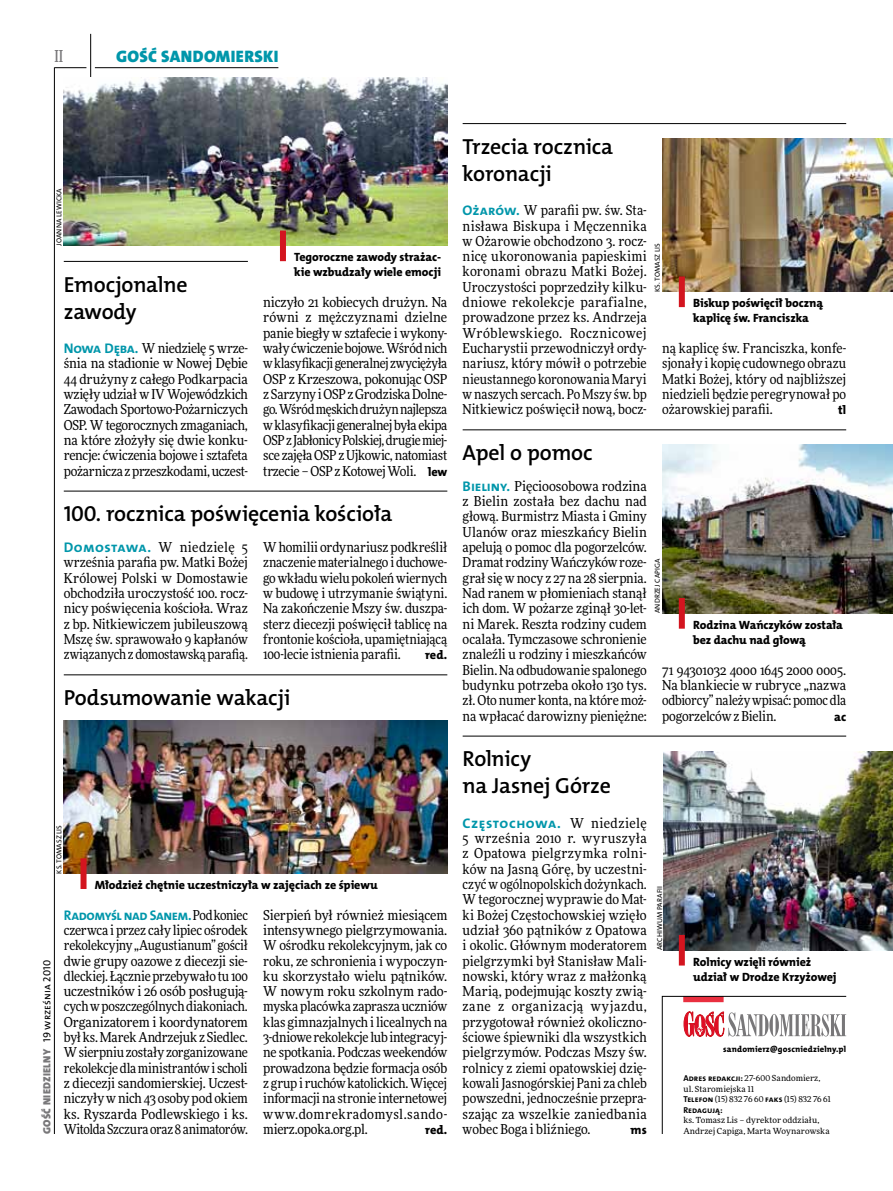
<style>
.page{position:relative;width:893px;height:1191px;background:#fff}
.page>*{position:absolute;margin:0;border:0;box-sizing:border-box;transform-origin:0 0}
.t1{font:21.9px/26.7px "The Mix HP6 Se Bld";letter-spacing:-.01em;color:#000}
.t2{font:16.65px "The Mix HP9 Blk";letter-spacing:.02em;color:#0096aa}
.t3{font:500 16.5px "Freeday Narrow";color:#787779;scale:.9 1}
.t4{font:13.95px "The Mix HP7 Bld";letter-spacing:-.025em;color:#0096aa}
.t5{font:13.95px "The Mix HP7 Bld";letter-spacing:.035em;color:#0096aa}
.t6{font:13.65px/15.3px "Freeday Narrow News";letter-spacing:-.01em;color:#000;text-align:justify}
.t7{font:12.3px "The Mix HP8 Ex Bld";letter-spacing:.005em;color:#000}
.t8{font:12px/15.3px "The Mix HP8 Ex Bld";letter-spacing:-.005em;color:#000}
.t9{font:10.5px "The Mix HP9 Blk";letter-spacing:.025em;color:#787779}
.t10{font:8.55px "The Mix HP8 Ex Bld";letter-spacing:.015em;color:#000}
.t11{font:8.55px "The Mix HP7 Bld";color:#000}
.t12{font:8.4px/10.5px "Freeday News";letter-spacing:.01em;color:#000}
.t13{font:7.2px "The Mix HP5 Plain";letter-spacing:.015em;color:#000}
.s1{font-family:"The Mix HP7 Bld";font-size:13.95px;color:#0096aa}
.s2{font-family:"The Mix HP8 Ex Bld";font-size:12.3px}
.s3{font-family:"The Mix HP5 Plain";color:#000}
.s4{font-family:"Freeday Narrow News";font-size:13.65px;color:#000}
.s5{font-family:"The Mix HP7 Bld";font-size:8.55px}
</style>
<div class="page">
<hr style="left:54px;top:67px;width:1px;height:1067px;background:#000">
<hr style="left:90px;top:34px;width:1px;height:43px;background:#000">
<hr style="left:54px;top:67px;width:32px;height:1px;background:#000">
<hr style="left:95px;top:67px;width:183px;height:1px;background:#000">
<hr style="left:64px;top:491px;width:383px;height:1px;background:#000">
<hr style="left:463px;top:429px;width:383px;height:1px;background:#000">
<hr style="left:463px;top:736px;width:383px;height:1px;background:#000">
<hr style="left:463px;top:123px;width:383px;height:1px;background:#000">
<img style="left:64px;top:77px;width:383px;height:169px">
<img style="left:64px;top:720px;width:383px;height:153px">
<img style="left:662px;top:139px;width:231px;height:153px">
<img style="left:662px;top:445px;width:231px;height:168px">
<img style="left:664px;top:751px;width:229px;height:199px">
<div style="left:280px;top:230px;width:6px;height:31px;background:#d3151f"></div>
<div style="left:81px;top:858px;width:6px;height:31px;background:#d3151f"></div>
<div style="left:679px;top:276px;width:6px;height:31px;background:#d3151f"></div>
<div style="left:679px;top:598px;width:6px;height:30px;background:#d3151f"></div>
<div style="left:679px;top:935px;width:6px;height:30px;background:#d3151f"></div>
<hr style="left:64px;top:261px;width:184px;height:1px;background:#000">
<hr style="left:64px;top:674px;width:383px;height:1px;background:#000">
<svg style="left:662px;top:996px;width:185px;height:138px"></svg>
<p class="t3" style="left:54px;top:46px;width:11px">II</p>
<p class="t2" style="left:116px;top:46px;width:164px">GOŚĆ SANDOMIERSKI</p>
<p class="t13" style="left:55px;top:246px;width:59px;rotate:-90deg">Joanna Lewicka</p>
<h1 class="t1" style="left:64px;top:271px;width:125px">Emocjonalne zawody</h1>
<p class="t6" style="left:64px;top:340px;width:186px"><span class="s1">Nowa Dęba.</span> W niedzielę 5 wrze&shy;śnia na stadionie w Nowej Dębie 44 drużyny z całego Podkarpacia wzięły udział w IV Wojewódzkich Zawodach Sportowo-Pożarniczych OSP. W tegorocznych zmaganiach, na które złożyły się dwie konku&shy;rencje: ćwiczenia bojowe i sztafeta pożarnicza z przeszkodami, uczest-</p>
<p class="t8" style="left:294px;top:249px;width:148px">Tegoroczne zawody strażac&shy;kie wzbudzały wiele emocji</p>
<p class="t6" style="left:263px;top:294px;width:186px">niczyło 21 kobiecych drużyn. Na równi z mężczyznami dzielne panie biegły w sztafecie i wykony&shy;wały ćwiczenie bojowe. Wśród nich w klasyfikacji generalnej zwyciężyła OSP z Krzeszowa, pokonując OSP z Sarzyny i OSP z Grodziska Dolne&shy;go. Wśród męskich drużyn najlepsza w klasyfikacji generalnej była ekipa OSP z Jabłonicy Polskiej, drugie miej&shy;sce zajęła OSP z Ujkowic, natomiast trzecie – OSP z Kotowej Woli. <span class="s2">lew</span></p>
<h1 class="t1" style="left:64px;top:501px;width:330px">100. rocznica poświęcenia kościoła</h1>
<p class="t6" style="left:64px;top:539px;width:186px"><span class="s1">Domostawa.</span> W niedzielę 5 września parafia pw. Matki Bożej Królowej Polski w Domostawie obchodziła uroczystość 100. rocz&shy;nicy poświęcenia kościoła. Wraz z bp. Nitkiewiczem jubileuszową Mszę św. sprawowało 9 kapłanów związanych z domostawską parafią.</p>
<p class="t6" style="left:263px;top:539px;width:186px">W homilii ordynariusz podkreślił znaczenie materialnego i duchowe&shy;go wkładu wielu pokoleń wiernych w budowę i utrzymanie świątyni.<br>Na zakończenie Mszy św. duszpa&shy;sterz diecezji poświęcił tablicę na frontonie kościoła, upamiętniającą 100-lecie istnienia parafii.</p>
<p class="t7" style="left:425px;top:647px;width:24px">red.</p>
<h1 class="t1" style="left:64px;top:684px;width:228px">Podsumowanie wakacji</h1>
<p class="t13" style="left:55px;top:873px;width:50px;rotate:-90deg">ks. Tomasz Lis</p>
<p class="t8" style="left:95px;top:877px;width:284px">Młodzież chętnie uczestniczyła w zajęciach ze śpiewu</p>
<p class="t9" style="left:40px;top:1134px;width:175px;rotate:-90deg">GOŚĆ NIEDZIELNY <span class="s3">19 września 2010</span></p>
<p class="t4" style="left:64px;top:906px;width:186px">Radomyśl nad Sanem. <span class="s4">Pod koniec</span></p>
<p class="t6" style="left:64px;top:922px;width:186px">czerwca i przez cały lipiec ośrodek rekolekcyjny „Augustianum” gościł dwie grupy oazowe z diecezji sie&shy;dleckiej. Łącznie przebywało tu 100 uczestników i 26 osób posługują&shy;cych w poszczególnych diakoniach.<br>Organizatorem i koordynatorem był ks. Marek Andrzejuk z Siedlec.<br>W sierpniu zostały zorganizowane rekolekcje dla ministrantów i scholi z diecezji sandomierskiej. Uczest&shy;niczyły w nich 43 osoby pod okiem ks. Ryszarda Podlewskiego i ks.<br>Witolda Szczura oraz 8 animatorów.</p>
<p class="t6" style="left:263px;top:907px;width:186px">Sierpień był również miesiącem intensywnego pielgrzymowania.<br>W ośrodku rekolekcyjnym, jak co roku, ze schronienia i wypoczyn&shy;ku skorzystało wielu pątników.<br>W nowym roku szkolnym rado&shy;myska placówka zaprasza uczniów klas gimnazjalnych i licealnych na 3-dniowe rekolekcje lub integracyj&shy;ne spotkania. Podczas weekendów prowadzona będzie formacja osób z grup i ruchów katolickich. Więcej informacji na stronie internetowej www.domrekradomysl.sando&shy;mierz.opoka.org.pl.</p>
<p class="t7" style="left:425px;top:1122px;width:24px">red.</p>
<h1 class="t1" style="left:463px;top:133px;width:152px">Trzecia rocznica koronacji</h1>
<p class="t6" style="left:463px;top:202px;width:186px"><span class="s1">Ożarów.</span> W parafii pw. św. Sta&shy;nisława Biskupa i Męczennika w Ożarowie obchodzono 3. rocz&shy;nicę ukoronowania papieskimi koronami obrazu Matki Bożej.<br>Uroczystości poprzedziły kilku&shy;dniowe rekolekcje parafialne, prowadzone przez ks. Andrzeja Wróblewskiego. Rocznicowej Eucharystii przewodniczył ordy&shy;nariusz, który mówił o potrzebie nieustannego koronowania Maryi w naszych sercach. Po Mszy św. bp Nitkiewicz poświęcił nową, bocz-</p>
<p class="t13" style="left:653px;top:292px;width:50px;rotate:-90deg">Ks. Tomasz Lis</p>
<p class="t8" style="left:693px;top:295px;width:132px">Biskup poświęcił boczną kaplicę św. Franciszka</p>
<p class="t6" style="left:662px;top:340px;width:186px">ną kaplicę św. Franciszka, konfe&shy;sjonały i kopię cudownego obrazu Matki Bożej, który od najbliższej niedzieli będzie peregrynował po ożarowskiej parafii.</p>
<p class="t7" style="left:838px;top:402px;width:10px">tl</p>
<h1 class="t1" style="left:463px;top:439px;width:132px">Apel o pomoc</h1>
<p class="t6" style="left:463px;top:478px;width:186px"><span class="s1">Bieliny.</span> Pięcioosobowa rodzina z Bielin została bez dachu nad głową. Burmistrz Miasta i Gminy Ulanów oraz mieszkańcy Bielin apelują o pomoc dla pogorzelców.<br>Dramat rodziny Wańczyków roze&shy;grał się w nocy z 27 na 28 sierpnia.<br>Nad ranem w płomieniach stanął ich dom. W pożarze zginął 30-let&shy;ni Marek. Reszta rodziny cudem ocalała. Tymczasowe schronienie znaleźli u rodziny i mieszkańców Bielin. Na odbudowanie spalonego budynku potrzeba około 130 tys. zł. Oto numer konta, na które moż&shy;na wpłacać darowizny pieniężne:</p>
<p class="t13" style="left:653px;top:613px;width:56px;rotate:-90deg">Andrzej Capiga</p>
<p class="t8" style="left:693px;top:617px;width:151px">Rodzina Wańczyków została bez dachu nad głową</p>
<p class="t6" style="left:662px;top:662px;width:186px">71 94301032 4000 1645 2000 0005.<br>Na blankiecie w rubryce „nazwa odbiorcy” należy wpisać: pomoc dla pogorzelców z Bielin.</p>
<p class="t7" style="left:834px;top:708px;width:14px">ac</p>
<h1 class="t1" style="left:463px;top:746px;width:150px">Rolnicy<br>na Jasnej Górze</h1>
<p class="t5" style="left:463px;top:814px;width:186px">Częstochowa. <span class="s4">W niedzielę</span></p>
<p class="t6" style="left:463px;top:830px;width:186px">5 września 2010 r. wyruszyła z Opatowa pielgrzymka rolni&shy;ków na Jasną Górę, by uczestni&shy;czyć w ogólnopolskich dożynkach.<br>W tegorocznej wyprawie do Mat&shy;ki Bożej Częstochowskiej wzięło udział 360 pątników z Opatowa i okolic. Głównym moderatorem pielgrzymki był Stanisław Mali&shy;nowski, który wraz z małżonką Marią, podejmując koszty zwią&shy;zane z organizacją wyjazdu, przygotował również okoliczno&shy;ściowe śpiewniki dla wszystkich pielgrzymów. Podczas Mszy św. rolnicy z ziemi opatowskiej dzię&shy;kowali Jasnogórskiej Pani za chleb powszedni, jednocześnie przepra&shy;szając za wszelkie zaniedbania wobec Boga i bliźniego.</p>
<p class="t7" style="left:631px;top:1122px;width:18px">ms</p>
<p class="t13" style="left:655px;top:950px;width:66px;rotate:-90deg">archiwum parafii</p>
<p class="t8" style="left:693px;top:954px;width:145px">Rolnicy wzięli również udział w Drodze Krzyżowej</p>
<p class="t10" style="left:723px;top:1043px;width:124px">sandomierz@goscniedzielny.pl</p>
<p class="t12" style="left:683px;top:1073px;width:149px"><span class="s5">Adres redakcji:</span> 27-600 Sandomierz, ul. Staromiejska 11<br><span class="s5">Telefon</span> (15) 832 76 60 <span class="s5">faks</span> (15) 832 76 61</p>
<p class="t11" style="left:683px;top:1104px;width:41px">Redagują:</p>
<p class="t12" style="left:683px;top:1115px;width:148px">ks. Tomasz Lis – dyrektor oddziału,<br>Andrzej Capiga, Marta Woynarowska</p>
</div>
